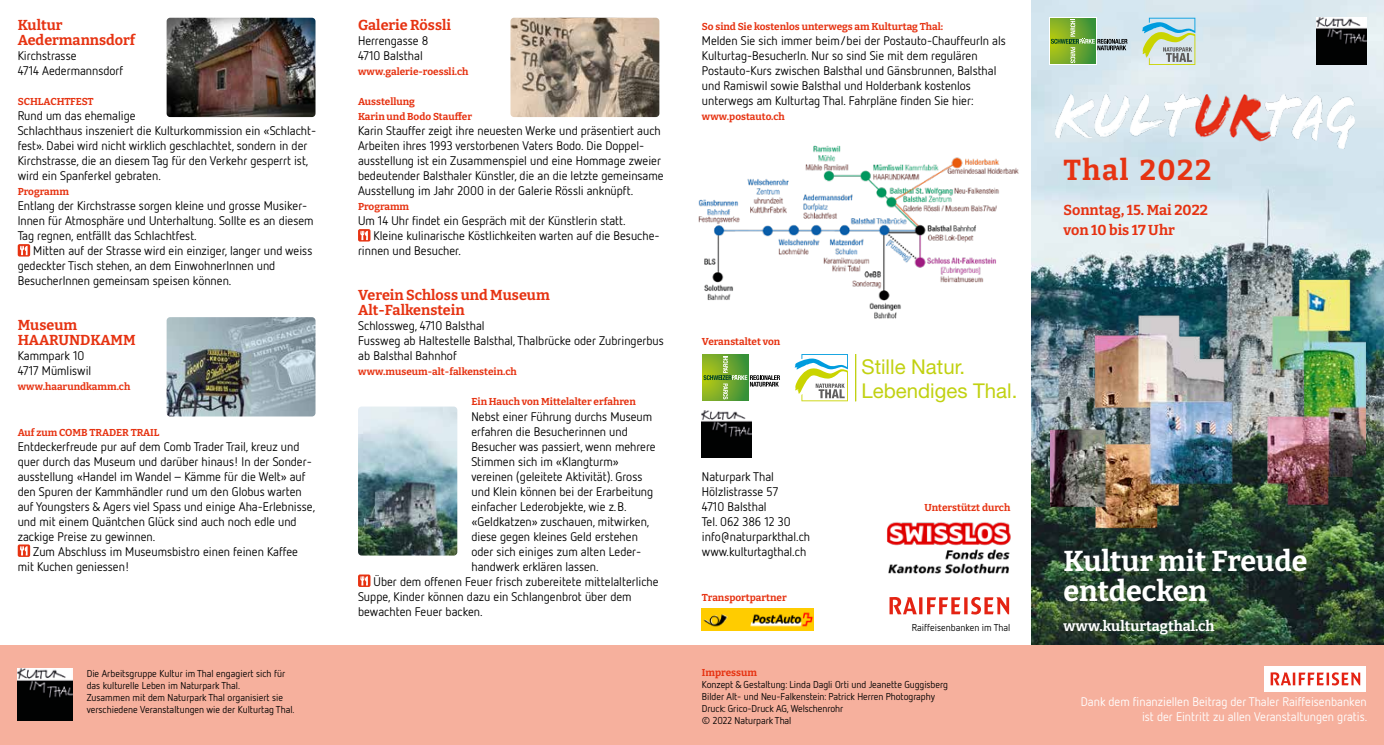
<style>
.page{position:relative;width:1384px;height:745px;background:#fff}
.page>*{position:absolute;margin:0;border:0;box-sizing:border-box;transform-origin:0 0}
.t1{font:700 28.75px/30px "Bitter";color:#fff}
.t2{font:700 28.75px "Bitter";letter-spacing:.05em;color:#e63312}
.t3{font:20.38px/24.4px "Helvetica Neue LT Std";color:#c1d111}
.t4{font:700 14.38px/15px "Bitter";color:#e63312}
.t5{font:700 14.38px "Bitter";color:#fff}
.t6{font:12.5px/15px "Netto OT";color:#000}
.t7{font:12.5px/15px "Netto OT";color:#fff;text-align:right}
.t8{font:10px/12px "Netto OT";color:#000}
.t9{font:700 10px/15px "Bitter";color:#e63312}
</style>
<div class="page">
<img style="left:1031px;top:0;width:352px;height:645px">
<img style="left:1050px;top:263px;width:315px;height:336px">
<div style="left:0;top:645px;width:1383px;height:99px;background:#f6b09d"></div>
<svg style="left:18px;top:244px;width:12px;height:12px"></svg>
<img style="left:698px;top:145px;width:321px;height:174px">
<img style="left:1055px;top:95px;width:299px;height:53px">
<svg style="left:18px;top:544px;width:12px;height:12px"></svg>
<img style="left:887px;top:522px;width:124px;height:52px">
<img style="left:702px;top:608px;width:111px;height:22px">
<svg style="left:358px;top:574px;width:12px;height:12px"></svg>
<img style="left:358px;top:406px;width:99px;height:149px">
<img style="left:167px;top:18px;width:148px;height:99px">
<img style="left:167px;top:317px;width:148px;height:99px">
<svg style="left:794px;top:354px;width:54px;height:47px"></svg>
<hr style="left:855px;top:354px;width:1px;height:47px;background:#c1d111">
<svg style="left:702px;top:354px;width:47px;height:47px"></svg>
<svg style="left:703px;top:399px;width:45px;height:1px"></svg>
<svg style="left:703px;top:355px;width:77px;height:44px"></svg>
<svg style="left:1141px;top:18px;width:54px;height:47px;background:#b6d1ba"></svg>
<svg style="left:1049px;top:18px;width:47px;height:47px"></svg>
<svg style="left:1050px;top:63px;width:45px;height:1px"></svg>
<svg style="left:1050px;top:19px;width:77px;height:44px;background:#93b776"></svg>
<div style="left:1264px;top:666px;width:102px;height:25px;background:#fff"></div>
<svg style="left:1270px;top:672px;width:90px;height:13px"></svg>
<svg style="left:889px;top:597px;width:120px;height:17px"></svg>
<svg style="left:358px;top:229px;width:12px;height:12px"></svg>
<img style="left:510px;top:18px;width:149px;height:99px">
<img style="left:1316px;top:18px;width:50px;height:47px">
<img style="left:702px;top:410px;width:49px;height:47px">
<img style="left:18px;top:668px;width:54px;height:52px">
<p class="t4" style="left:18px;top:17px;width:119px">Kultur<br>Aedermannsdorf</p>
<p class="t6" style="left:18px;top:48px;width:107px">Kirchstrasse<br>4714 Aedermannsdorf</p>
<p class="t9" style="left:18px;top:94px;width:77px">SCHLACHTFEST</p>
<p class="t6" style="left:18px;top:108px;width:300px">Rund um das ehemalige<br>Schlachthaus inszeniert die Kulturkommission ein «Schlacht&shy;fest». Dabei wird nicht wirklich geschlachtet, sondern in der Kirchstrasse, die an diesem Tag für den Verkehr gesperrt ist, wird ein Spanferkel gebraten.</p>
<p class="t9" style="left:18px;top:184px;width:53px">Programm</p>
<p class="t6" style="left:18px;top:198px;width:297px">Entlang der Kirchstrasse sorgen kleine und grosse Musiker-<br>Innen für Atmosphäre und Unterhaltung. Sollte es an diesem<br>Tag regnen, entfällt das Schlachtfest.</p>
<p class="t6" style="left:18px;top:243px;width:296px;text-indent:16px">Mitten auf der Strasse wird ein einziger, langer und weiss gedeckter Tisch stehen, an dem EinwohnerInnen und<br>BesucherInnen gemeinsam speisen können.</p>
<p class="t4" style="left:18px;top:317px;width:119px">Museum<br>HAARUNDKAMM</p>
<p class="t6" style="left:18px;top:348px;width:75px">Kammpark 10<br>4717 Mümliswil</p>
<p class="t9" style="left:18px;top:379px;width:114px">www.haarundkamm.ch</p>
<p class="t9" style="left:18px;top:424px;width:143px">Auf zum COMB TRADER TRAIL</p>
<p class="t6" style="left:18px;top:438px;width:299px">Entdeckerfreude pur auf dem Comb Trader Trail, kreuz und quer durch das Museum und darüber hinaus! In der Sonder&shy;ausstellung «Handel im Wandel – Kämme für die Welt» auf den Spuren der Kammhändler rund um den Globus warten auf Youngsters &amp; Agers viel Spass und einige Aha-Erlebnisse, und mit einem Quäntchen Glück sind auch noch edle und zackige Preise zu gewinnen.</p>
<p class="t6" style="left:18px;top:543px;width:282px;text-indent:16px">Zum Abschluss im Museumsbistro einen feinen Kaffee mit Kuchen geniessen!</p>
<p class="t8" style="left:87px;top:666px;width:209px">Die Arbeitsgruppe Kultur im Thal engagiert sich für das kulturelle Leben im Naturpark Thal.<br>Zusammen mit dem Naturpark Thal organisiert sie verschiedene Veranstaltungen wie der Kulturtag Thal.</p>
<p class="t4" style="left:358px;top:17px;width:94px">Galerie Rössli</p>
<p class="t6" style="left:358px;top:33px;width:72px">Herrengasse 8<br>4710 Balsthal</p>
<p class="t9" style="left:358px;top:64px;width:112px">www.galerie-roessli.ch</p>
<p class="t9" style="left:358px;top:94px;width:115px">Ausstellung<br>Karin und Bodo Stauffer</p>
<p class="t6" style="left:358px;top:123px;width:307px">Karin Stauffer zeigt ihre neuesten Werke und präsentiert auch Arbeiten ihres 1993 verstorbenen Vaters Bodo. Die Doppel&shy;ausstellung ist ein Zusammenspiel und eine Hommage zweier bedeutender Balsthaler Künstler, die an die letzte gemeinsame Ausstellung im Jahr 2000 in der Galerie Rössli anknüpft.</p>
<p class="t9" style="left:358px;top:199px;width:53px">Programm</p>
<p class="t6" style="left:358px;top:213px;width:269px">Um 14 Uhr findet ein Gespräch mit der Künstlerin statt.</p>
<p class="t6" style="left:373px;top:228px;width:287px">Kleine kulinarische Köstlichkeiten warten auf die Besuche-</p>
<p class="t6" style="left:358px;top:243px;width:104px">rinnen und Besucher.</p>
<p class="t9" style="left:702px;top:19px;width:243px">So sind Sie kostenlos unterwegs am Kulturtag Thal:</p>
<p class="t6" style="left:702px;top:33px;width:305px">Melden Sie sich immer beim/bei der Postauto-ChauffeurIn als Kulturtag-BesucherIn. Nur so sind Sie mit dem regulären Postauto-Kurs zwischen Balsthal und Gänsbrunnen, Balsthal und Ramiswil sowie Balsthal und Holderbank kostenlos unterwegs am Kulturtag Thal. Fahrpläne finden Sie hier:</p>
<p class="t9" style="left:702px;top:109px;width:84px">www.postauto.ch</p>
<p class="t4" style="left:358px;top:287px;width:193px">Verein Schloss und Museum<br>Alt-Falkenstein</p>
<p class="t6" style="left:358px;top:318px;width:307px">Schlossweg, 4710 Balsthal<br>Fussweg ab Haltestelle Balsthal, Thalbrücke oder Zubringerbus ab Balsthal Bahnhof</p>
<p class="t9" style="left:358px;top:364px;width:160px">www.museum-alt-falkenstein.ch</p>
<h2 class="t3" style="left:861px;top:354px;width:157px">Stille Natur.<br>Lebendiges Thal.</h2>
<p class="t9" style="left:702px;top:334px;width:80px">Veranstaltet von</p>
<p class="t9" style="left:471px;top:394px;width:166px">Ein Hauch von Mittelalter erfahren</p>
<p class="t6" style="left:471px;top:408px;width:182px">Nebst einer Führung durchs Museum</p>
<p class="t6" style="left:471px;top:423px;width:158px">erfahren die Besucherinnen und</p>
<p class="t6" style="left:471px;top:438px;width:186px">Besucher was passiert, wenn mehrere</p>
<p class="t6" style="left:471px;top:453px;width:149px">Stimmen sich im «Klangturm»</p>
<p class="t6" style="left:471px;top:468px;width:172px">vereinen (geleitete Aktivität). Gross</p>
<p class="t6" style="left:471px;top:483px;width:183px">und Klein können bei der Erarbeitung</p>
<p class="t6" style="left:471px;top:498px;width:157px">einfacher Lederobjekte, wie z. B.</p>
<p class="t6" style="left:471px;top:513px;width:179px">«Geldkatzen» zuschauen, mitwirken,</p>
<p class="t6" style="left:471px;top:528px;width:168px">diese gegen kleines Geld erstehen</p>
<p class="t6" style="left:471px;top:543px;width:171px">oder sich einiges zum alten Leder-</p>
<p class="t6" style="left:471px;top:558px;width:129px">handwerk erklären lassen.</p>
<p class="t6" style="left:373px;top:573px;width:286px">Über dem offenen Feuer frisch zubereitete mittelalterliche</p>
<p class="t6" style="left:358px;top:588px;width:275px">Suppe, Kinder können dazu ein Schlangenbrot über dem</p>
<p class="t6" style="left:358px;top:603px;width:126px">bewachten Feuer backen.</p>
<p class="t6" style="left:702px;top:468px;width:110px">Naturpark Thal<br>Hölzlistrasse 57<br>4710 Balsthal<br>Tel. 062 386 12 30 info@naturparkthal.ch www.kulturtagthal.ch</p>
<p class="t9" style="left:702px;top:589px;width:86px">Transportpartner</p>
<p class="t9" style="left:924px;top:499px;width:87px">Unterstützt durch</p>
<p class="t8" style="left:912px;top:620px;width:100px">Raiffeisenbanken im Thal</p>
<p class="t9" style="left:702px;top:664px;width:56px">Impressum</p>
<p class="t8" style="left:702px;top:677px;width:247px">Konzept &amp; Gestaltung: Linda Dagli Orti und Jeanette Guggisberg Bilder Alt- und Neu-Falkenstein: Patrick Herren Photography Druck: Grico-Druck AG, Welschenrohr<br>© 2022 Naturpark Thal</p>
<h1 class="t2" style="left:1063px;top:152px;width:149px">Thal 2022</h1>
<p class="t4" style="left:1063px;top:200px;width:146px;line-height:20px">Sonntag, 15. Mai 2022 von 10 bis 17 Uhr</p>
<h1 class="t1" style="left:1063px;top:544px;width:245px">Kultur mit Freude entdecken</h1>
<p class="t5" style="left:1063px;top:616px;width:153px">www.kulturtagthal.ch</p>
<p class="t7" style="left:1080px;top:693px;width:288px">Dank dem finanziellen Beitrag der Thaler Raiffeisenbanken ist der Eintritt zu allen Veranstaltungen gratis.</p>
</div>
